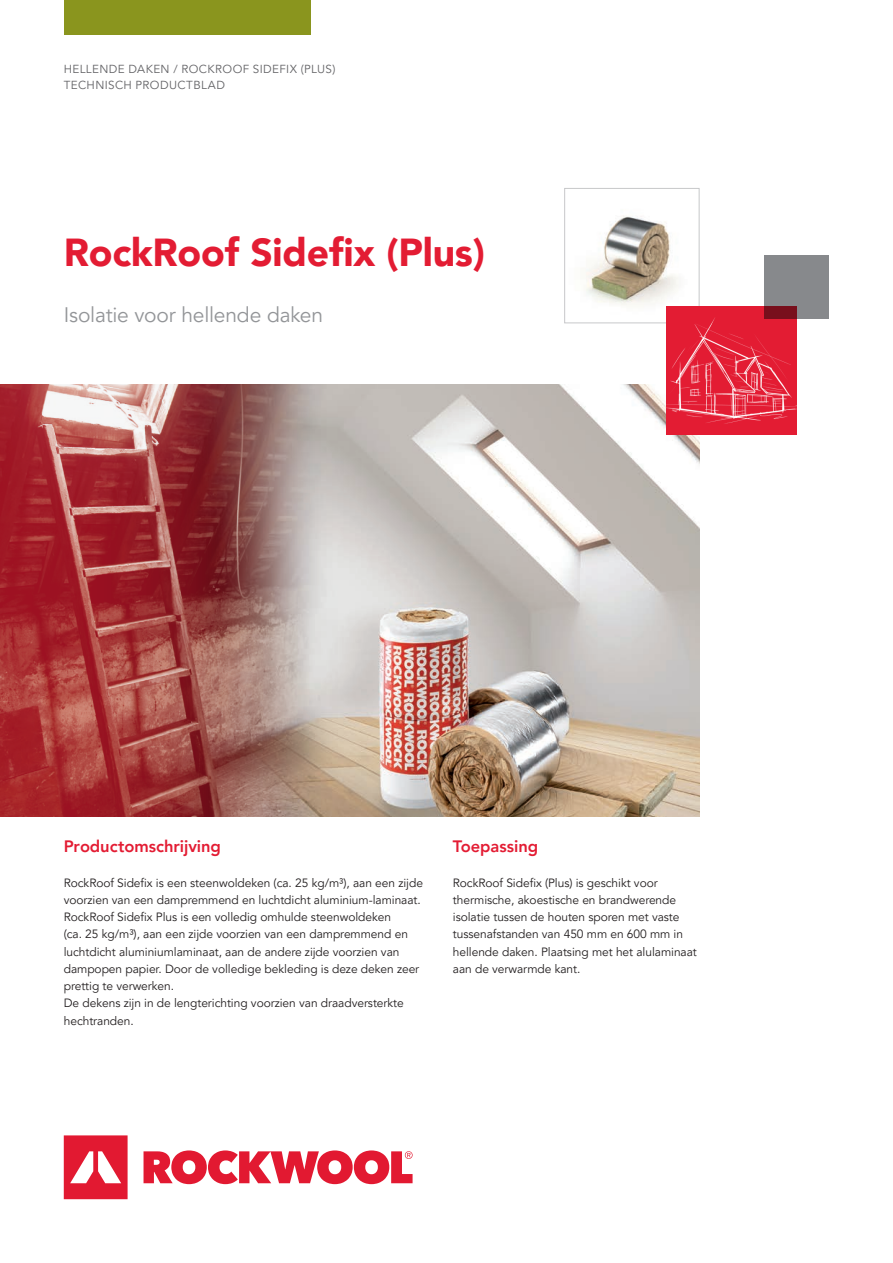
<style>
.page{position:relative;width:893px;height:1263px;background:#fff}
.page>*{position:absolute;margin:0;border:0;box-sizing:border-box;transform-origin:0 0}
.t1{font:900 39px "Avenir LT Pro";letter-spacing:-.005em;color:#e31c33}
.t2{font:21px "Avenir LT Pro";letter-spacing:-.01em;color:#939598}
.t3{font:800 16.5px "Avenir LT Pro";letter-spacing:-.005em;color:#e31c33}
.t4{font:12px/17.2px "Avenir LT Pro";letter-spacing:-.005em;color:#231f20}
.t5{font:11.7px/16.5px "Avenir LT Pro";letter-spacing:.035em;color:#636366}
</style>
<div class="page">
<img style="left:586px;top:215px;width:92px;height:90px">
<div style="left:564px;top:188px;width:135px;height:135px;border:1px solid #c7c8ca"></div>
<img style="left:310px;top:385px;width:389px;height:431px">
<img style="left:0;top:385px;width:310px;height:431px">
<div style="left:666px;top:306px;width:130px;height:128px;background:#e31c33"></div>
<img style="left:666px;top:318px;width:130px;height:106px">
<svg style="left:64px;top:1135px;width:349px;height:64px"></svg>
<div style="left:64px;top:0;width:246px;height:34px;background:#8a951e"></div>
<div style="left:764px;top:255px;width:65px;height:64px;background:#87898c"></div>
<p class="t5" style="left:64px;top:61px;width:273px">HELLENDE DAKEN / ROCKROOF SIDEFIX (PLUS)<br>TECHNISCH PRODUCTBLAD</p>
<h1 class="t1" style="left:64px;top:229px;width:423px">RockRoof Sidefix (Plus)</h1>
<h2 class="t2" style="left:64px;top:302px;width:261px">Isolatie voor hellende daken</h2>
<h3 class="t3" style="left:64px;top:837px;width:159px">Productomschrijving</h3>
<p class="t4" style="left:64px;top:874px;width:361px">RockRoof Sidefix is een steenwoldeken (ca. 25 kg/m³), aan een zijde voorzien van een dampremmend en luchtdicht aluminium-laminaat.<br>RockRoof Sidefix Plus is een volledig omhulde steenwoldeken<br>(ca. 25 kg/m³), aan een zijde voorzien van een dampremmend en luchtdicht aluminiumlaminaat, aan de andere zijde voorzien van dampopen papier. Door de volledige bekleding is deze deken zeer prettig te verwerken.<br>De dekens zijn in de lengterichting voorzien van draadversterkte hechtranden.</p>
<h3 class="t3" style="left:453px;top:837px;width:87px">Toepassing</h3>
<p class="t4" style="left:453px;top:874px;width:246px">RockRoof Sidefix (Plus) is geschikt voor thermische, akoestische en brandwerende isolatie tussen de houten sporen met vaste tussenafstanden van 450 mm en 600 mm in hellende daken. Plaatsing met het alulaminaat aan de verwarmde kant.</p>
</div>
